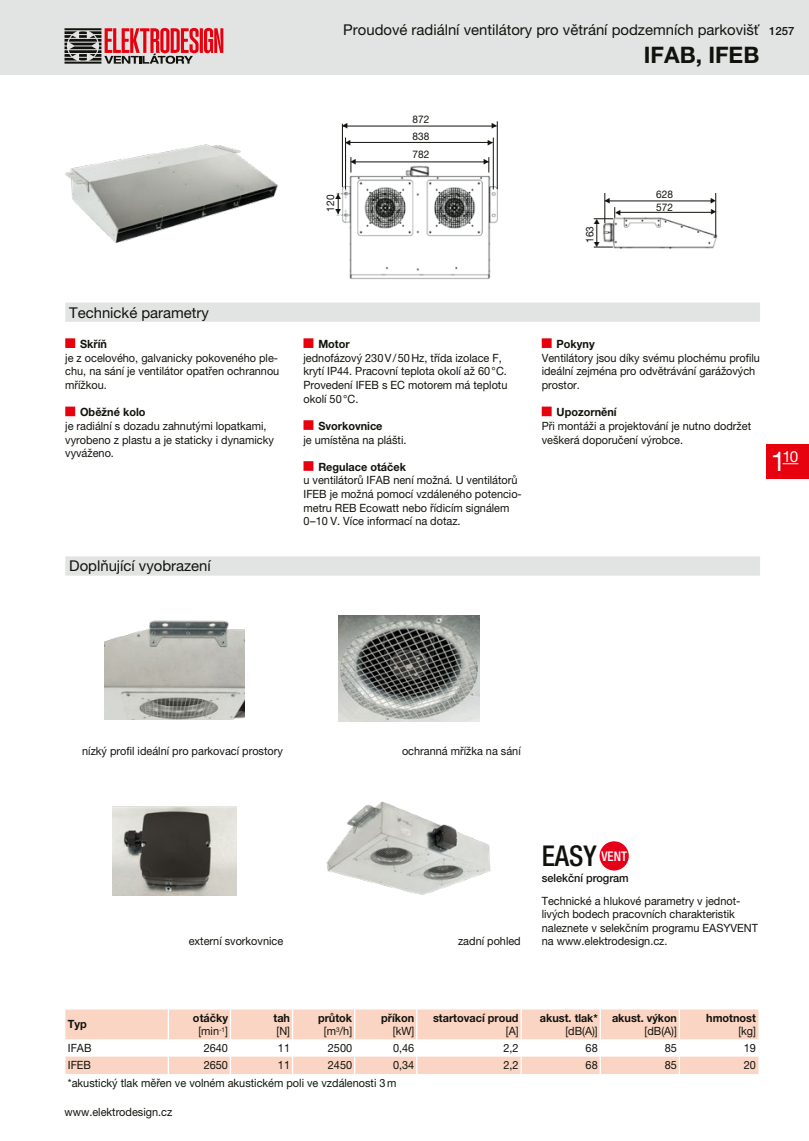
<style>
.page{position:relative;width:809px;height:1141px;background:#fff}
.page>*{position:absolute;margin:0;border:0;box-sizing:border-box;transform-origin:0 0}
.t1{font:500 condensed 28.7px "Helvetica Neue LT Pro";color:#12120d;scale:.96 1}
.t2{font:700 22.75px "Helvetica Neue LT Pro";color:#12120d}
.t3{font:15.22px "Helvetica Neue LT Pro";color:#fff}
.t4{font:14.88px "Helvetica Neue LT Pro";color:#12120d}
.t5{font:11.38px/13.7px "Helvetica Neue LT Pro";color:#12120d;scale:.96 1}
.t6{font:700 11.38px/13.7px "Helvetica Neue LT Pro";color:#12120d;text-align:center;scale:.96 1}
.t7{font:500 11.38px "Helvetica Neue LT Pro";color:#12120d;scale:.96 1}
.t8{font:500 11.38px "Helvetica Neue LT Pro";color:#12120d}
.t9{font:10.5px/13px "Helvetica Neue LT Pro";color:#12120d;scale:.96 1}
.s1{font-size:27.12px}
.s2{font-weight:400}
.s3{font-weight:700}
.s4{font-weight:700;font-size:11.03px}
</style>
<div class="page">
<div style="left:0;top:0;width:809px;height:74px;background:#e2e3e3"></div>
<svg style="left:64px;top:28px;width:159px;height:36px"></svg>
<div style="left:766px;top:444px;width:43px;height:35px;background:#e7000e"></div>
<svg style="left:782px;top:463px;width:16px;height:1px"></svg>
<div style="left:65px;top:303px;width:695px;height:19px;background:#e2e3e3"></div>
<div style="left:65px;top:338px;width:10px;height:10px;background:#e7000e"></div>
<div style="left:65px;top:407px;width:10px;height:9px;background:#e7000e"></div>
<div style="left:303px;top:338px;width:10px;height:10px;background:#e7000e"></div>
<div style="left:303px;top:420px;width:10px;height:10px;background:#e7000e"></div>
<div style="left:303px;top:461px;width:10px;height:10px;background:#e7000e"></div>
<div style="left:541px;top:338px;width:10px;height:10px;background:#e7000e"></div>
<div style="left:541px;top:407px;width:10px;height:9px;background:#e7000e"></div>
<svg style="left:65px;top:1009px;width:693px;height:65px;fill:#fbd5c3"></svg>
<hr style="left:168px;top:1009px;width:1px;height:30px;background:#fff">
<hr style="left:230px;top:1009px;width:1px;height:30px;background:#fff">
<hr style="left:292px;top:1009px;width:1px;height:30px;background:#fff">
<hr style="left:354px;top:1009px;width:1px;height:30px;background:#fff">
<hr style="left:416px;top:1009px;width:1px;height:30px;background:#fff">
<hr style="left:520px;top:1009px;width:2px;height:30px;background:#fff">
<hr style="left:599px;top:1009px;width:2px;height:30px;background:#fff">
<hr style="left:678px;top:1009px;width:2px;height:30px;background:#fff">
<svg style="left:168px;top:1039px;width:1px;height:35px"></svg>
<svg style="left:230px;top:1039px;width:1px;height:35px"></svg>
<svg style="left:292px;top:1039px;width:1px;height:35px"></svg>
<svg style="left:354px;top:1039px;width:1px;height:35px"></svg>
<svg style="left:416px;top:1039px;width:1px;height:35px"></svg>
<svg style="left:520px;top:1039px;width:2px;height:35px"></svg>
<svg style="left:599px;top:1039px;width:2px;height:35px"></svg>
<svg style="left:678px;top:1039px;width:2px;height:35px"></svg>
<img style="left:65px;top:144px;width:213px;height:100px">
<div style="left:65px;top:556px;width:695px;height:20px;background:#e2e3e3"></div>
<img style="left:104px;top:620px;width:140px;height:99px">
<img style="left:112px;top:806px;width:125px;height:90px">
<img style="left:338px;top:615px;width:141px;height:107px">
<img style="left:336px;top:162px;width:162px;height:118px">
<hr style="left:351px;top:162px;width:138px;height:1px;background:#12120d">
<hr style="left:497px;top:121px;width:1px;height:68px;background:#12120d">
<hr style="left:343px;top:126px;width:153px;height:1px;background:#12120d">
<hr style="left:342px;top:124px;width:1px;height:63px;background:#12120d">
<hr style="left:345px;top:138px;width:1px;height:51px;background:#12120d">
<hr style="left:493px;top:138px;width:1px;height:51px;background:#12120d">
<hr style="left:346px;top:142px;width:146px;height:1px;background:#12120d">
<img style="left:614px;top:213px;width:104px;height:36px">
<hr style="left:715px;top:193px;width:1px;height:45px;background:#12120d">
<hr style="left:604px;top:193px;width:1px;height:30px;background:#12120d">
<hr style="left:616px;top:212px;width:96px;height:1px;background:#12120d">
<hr style="left:605px;top:201px;width:107px;height:1px;background:#12120d">
<div style="left:599px;top:841px;width:29px;height:30px;background:#e7001a;border-radius:50%"></div>
<img style="left:326px;top:801px;width:165px;height:94px">
<svg style="left:350px;top:157px;width:6px;height:16px"></svg>
<svg style="left:484px;top:157px;width:5px;height:16px"></svg>
<svg style="left:346px;top:139px;width:4px;height:6px"></svg>
<svg style="left:488px;top:139px;width:5px;height:6px"></svg>
<svg style="left:342px;top:123px;width:5px;height:6px"></svg>
<svg style="left:492px;top:123px;width:5px;height:6px"></svg>
<svg style="left:336px;top:193px;width:5px;height:21px"></svg>
<svg style="left:593px;top:198px;width:27px;height:50px"></svg>
<svg style="left:710px;top:198px;width:6px;height:17px"></svg>
<h3 class="t4" style="left:343px;top:21px;width:417px">Proudové radiální ventilátory pro větrání podzemních parkovišť</h3>
<h2 class="t2" style="left:644px;top:41px;width:117px">IFAB, IFEB</h2>
<p class="t8" style="left:769px;top:25px;width:27px">1257</p>
<p class="t9" style="left:412px;top:113px;width:19px">872</p>
<p class="t9" style="left:412px;top:130px;width:19px">838</p>
<p class="t9" style="left:412px;top:147px;width:19px">782</p>
<p class="t9" style="left:324px;top:212px;width:19px;rotate:-90deg">120</p>
<p class="t9" style="left:656px;top:187px;width:19px">628<br>572</p>
<p class="t9" style="left:583px;top:243px;width:19px;rotate:-90deg">163</p>
<h3 class="t4" style="left:69px;top:303px;width:141px">Technické parametry</h3>
<p class="t6" style="left:80px;top:337px;width:30px">Skříň</p>
<p class="t5" style="left:65px;top:351px;width:224px;text-align:justify">je z ocelového, galvanicky pokoveného ple&shy;chu, na sání je ventilátor opatřen ochrannou mřížkou.</p>
<p class="t6" style="left:80px;top:405px;width:70px">Oběžné kolo</p>
<p class="t5" style="left:65px;top:419px;width:219px">je radiální s dozadu zahnutými lopatkami, vyrobeno z plastu a je staticky i dynamicky vyváženo.</p>
<h3 class="t4" style="left:69px;top:557px;width:143px">Doplňující vyobrazení</h3>
<p class="t6" style="left:318px;top:337px;width:34px">Motor</p>
<p class="t5" style="left:303px;top:351px;width:214px">jednofázový 230V/50Hz, třída izolace F, krytí IP44. Pracovní teplota okolí až 60°C.<br>Provedení IFEB s EC motorem má teplotu okolí 50°C.</p>
<p class="t6" style="left:318px;top:419px;width:68px">Svorkovnice</p>
<p class="t5" style="left:303px;top:432px;width:109px">je umístěna na plášti.</p>
<p class="t6" style="left:318px;top:460px;width:93px">Regulace otáček</p>
<p class="t5" style="left:303px;top:473px;width:229px">u ventilátorů IFAB není možná. U ventilátorů IFEB je možná pomocí vzdáleného potencio&shy;metru REB Ecowatt nebo řídicím signálem 0–10 V. Více informací na dotaz.</p>
<p class="t6" style="left:556px;top:337px;width:41px">Pokyny</p>
<p class="t5" style="left:541px;top:351px;width:229px">Ventilátory jsou díky svému plochému profilu ideální zejména pro odvětrávání garážových prostor.</p>
<p class="t6" style="left:556px;top:405px;width:64px">Upozornění</p>
<p class="t5" style="left:541px;top:419px;width:220px">Při montáži a projektování je nutno dodržet veškerá doporučení výrobce.</p>
<h3 class="t3" style="left:770px;top:448px;width:29px"><span class="s1">1</span>10</h3>
<p class="t5" style="left:82px;top:744px;width:210px">nízký profil ideální pro parkovací prostory</p>
<p class="t5" style="left:402px;top:744px;width:125px">ochranná mřížka na sání</p>
<p class="t5" style="left:189px;top:934px;width:100px">externí svorkovnice</p>
<p class="t5" style="left:458px;top:934px;width:67px">zadní pohled</p>
<h1 class="t1" style="left:541px;top:838px;width:90px">EASY <sup>VENT</sup></h1>
<p class="t5" style="left:541px;top:893px;width:227px">Technické a hlukové parametry v jednot&shy;livých bodech pracovních charakteristik naleznete v selekčním programu EASYVENT na www.elektrodesign.cz.</p>
<p class="t7" style="left:541px;top:871px;width:92px">selekční program</p>
<p class="t6" style="left:68px;top:1017px;width:21px">Typ</p>
<p class="t6" style="left:193px;top:1010px;width:38px">otáčky <span class="s2">[min</span><sup>-1</sup><span class="s2">]</span></p>
<p class="t6" style="left:273px;top:1010px;width:19px">tah</p>
<p class="t5" style="left:276px;top:1024px;width:16px">[N]</p>
<p class="t6" style="left:318px;top:1010px;width:37px">průtok <span class="s2">[m</span><sup>3</sup><span class="s2">/h]</span></p>
<p class="t6" style="left:381px;top:1010px;width:36px">příkon</p>
<p class="t5" style="left:393px;top:1024px;width:24px">[kW]</p>
<p class="t6" style="left:433px;top:1010px;width:91px">startovací proud</p>
<p class="t5" style="left:506px;top:1024px;width:15px">[A]</p>
<p class="t5" style="left:540px;top:1011px;width:62px;text-align:right"><span class="s3">akust.</span> <span class="s4">tlak* </span>[dB(A)]</p>
<p class="t5" style="left:612px;top:1011px;width:69px;text-align:right"><span class="s3">akust.</span> <span class="s4">výkon </span>[dB(A)]</p>
<p class="t6" style="left:706px;top:1010px;width:53px">hmotnost</p>
<p class="t5" style="left:738px;top:1024px;width:20px">[kg]</p>
<p class="t5" style="left:68px;top:1041px;width:26px">IFAB</p>
<p class="t5" style="left:204px;top:1041px;width:27px">2640</p>
<p class="t5" style="left:278px;top:1041px;width:14px">11</p>
<p class="t5" style="left:328px;top:1041px;width:27px">2500</p>
<p class="t5" style="left:393px;top:1041px;width:24px">0,46</p>
<p class="t5" style="left:503px;top:1041px;width:17px">2,2</p>
<p class="t5" style="left:585px;top:1041px;width:14px">68</p>
<p class="t5" style="left:664px;top:1041px;width:14px">85</p>
<p class="t5" style="left:744px;top:1041px;width:14px">19</p>
<p class="t5" style="left:68px;top:1058px;width:26px">IFEB</p>
<p class="t5" style="left:204px;top:1058px;width:27px">2650</p>
<p class="t5" style="left:278px;top:1058px;width:14px">11</p>
<p class="t5" style="left:328px;top:1058px;width:27px">2450</p>
<p class="t5" style="left:393px;top:1058px;width:24px">0,34</p>
<p class="t5" style="left:503px;top:1058px;width:17px">2,2</p>
<p class="t5" style="left:585px;top:1058px;width:14px">68</p>
<p class="t5" style="left:664px;top:1058px;width:14px">85</p>
<p class="t5" style="left:744px;top:1058px;width:14px">20</p>
<p class="t5" style="left:68px;top:1076px;width:343px">*akustický tlak měřen ve volném akustickém poli ve vzdálenosti 3m</p>
<p class="t5" style="left:64px;top:1105px;width:114px">www.elektrodesign.cz</p>
</div>
